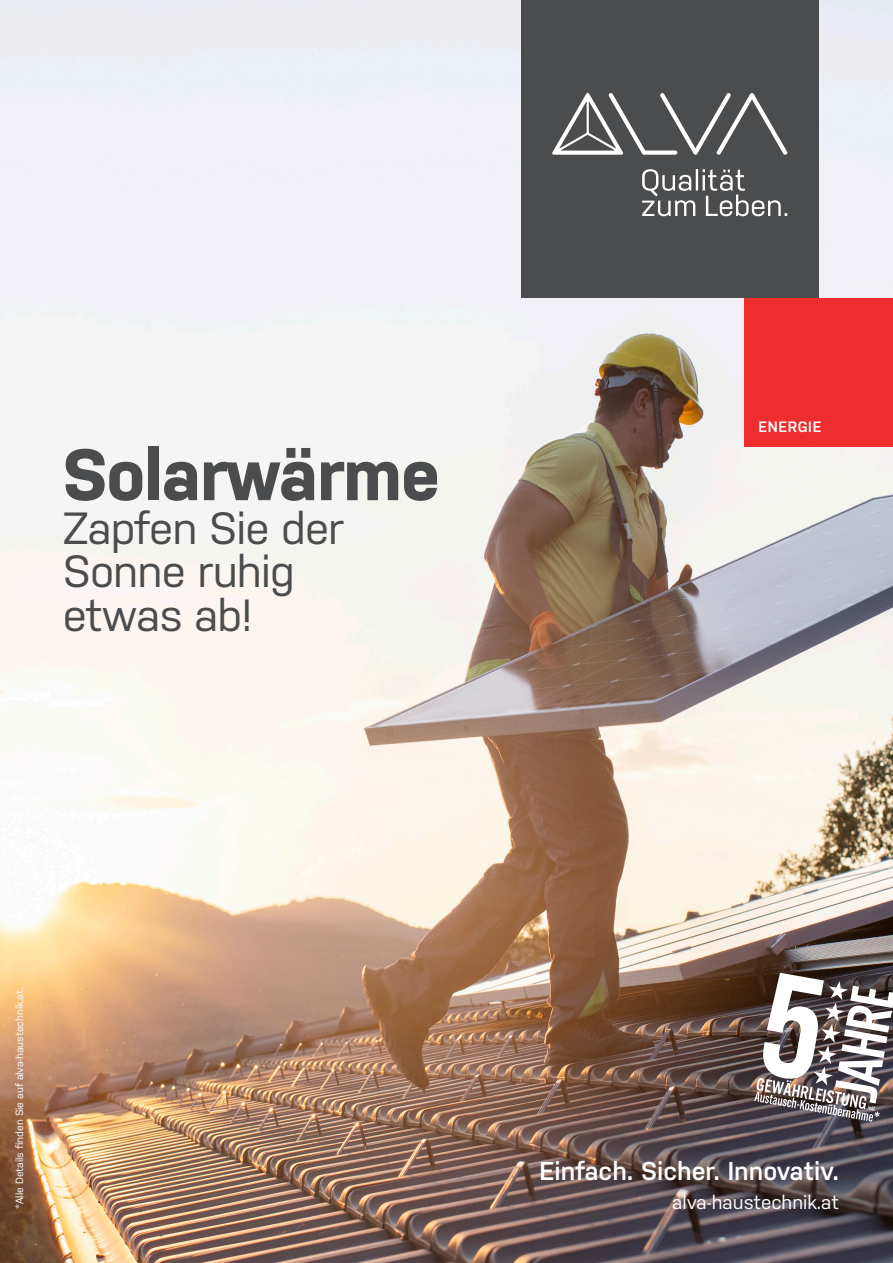
<style>
.page{position:relative;width:893px;height:1263px;background:#fff}
.page>*{position:absolute;margin:0;border:0;box-sizing:border-box;transform-origin:0 0}
.t1{font:700 72.45px "Nudista";letter-spacing:-.02em;color:#4b4c4d}
.t2{font:45px/43.5px "Nudista";letter-spacing:-.02em;color:#4b4c4d}
.t3{font:600 25.8px "Nudista";color:#fff}
.t4{font:19.35px "Nudista";color:#fff}
.t5{font:600 15px "Nudista";letter-spacing:.045em;color:#fff}
.t6{font:10.5px "Nudista";color:#fff}
</style>
<div class="page">
<img style="left:0;top:0;width:893px;height:1263px">
<div style="left:521px;top:0;width:298px;height:298px;background:#4b4c4d"></div>
<svg style="left:552px;top:93px;width:235px;height:123px"></svg>
<div style="left:744px;top:298px;width:149px;height:148px;background:#ee2d2e"></div>
<svg style="left:754px;top:973px;width:139px;height:149px"></svg>
<h1 class="t1" style="left:63px;top:433px;width:379px">Solarwärme</h1>
<h2 class="t2" style="left:63px;top:506px;width:283px">Zapfen Sie der<br>Sonne ruhig etwas ab!</h2>
<h3 class="t5" style="left:758px;top:418px;width:64px">ENERGIE</h3>
<p class="t6" style="left:13px;top:1209px;width:223px;rotate:-90deg">*Alle Details finden Sie auf alva-haustechnik.at.</p>
<h3 class="t3" style="left:540px;top:1156px;width:301px">Einfach. Sicher. Innovativ.</h3>
<h3 class="t4" style="left:672px;top:1191px;width:168px">alva-haustechnik.at</h3>
</div>
